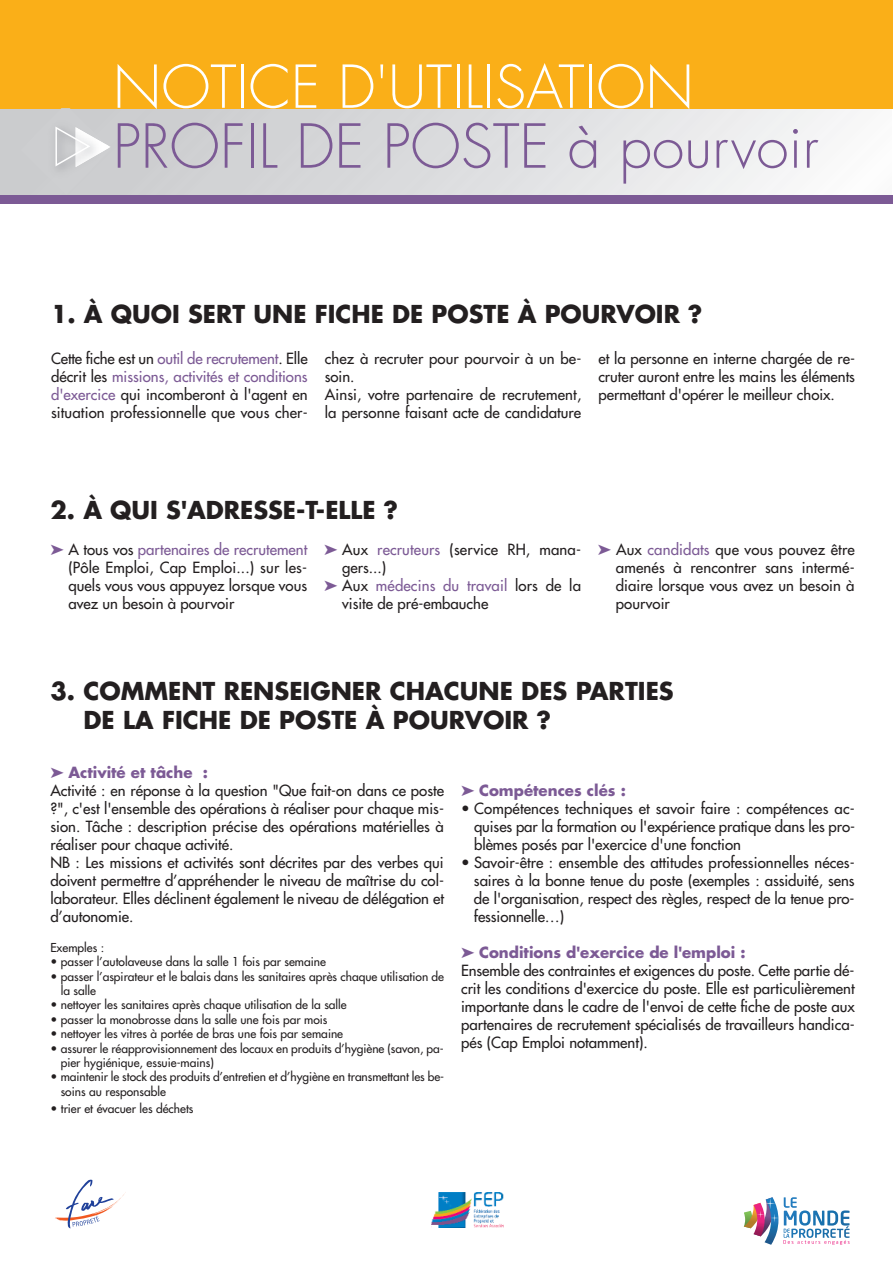
<style>
.page{position:relative;width:893px;height:1263px;background:#fff}
.page>*{position:absolute;margin:0;border:0;box-sizing:border-box;transform-origin:0 0}
.t1{font:300 58.95px "Futura Std";color:#7c5a95}
.t2{font:300 57.45px "Futura Std";color:#fff}
.t3{font:700 24px/28.8px "Futura Std";color:#231f20}
.t4{font:500 15px/18px "Futura Std";color:#231f20;text-align:justify}
.t5{font:500 15px "Futura Std";letter-spacing:.01em;color:#7c5a95}
.t6{font:700 15px "Futura Std";color:#7c5a95}
.t7{font:500 12px/14.4px "Futura Std";color:#231f20}
.s1{color:#7c5a95}
.s2{color:#231f20}
.s3{font-weight:700;color:#7c5a95}
</style>
<div class="page">
<img style="left:0;top:108px;width:891px;height:88px">
<div style="left:0;top:0;width:893px;height:108px;background:#faaf18"></div>
<div style="left:20px;top:108px;width:91px;height:87px;background:#cccdcf"></div>
<svg style="left:55px;top:126px;width:56px;height:41px"></svg>
<div style="left:0;top:196px;width:893px;height:8px;background:#7c5a95"></div>
<svg style="left:55px;top:1179px;width:71px;height:49px"></svg>
<img style="left:431px;top:1192px;width:72px;height:35px">
<img style="left:744px;top:1210px;width:9px;height:18px">
<img style="left:753px;top:1204px;width:3px;height:31px">
<svg style="left:756px;top:1197px;width:94px;height:48px"></svg>
<h2 class="t2" style="left:113px;top:60px;width:582px">NOTICE D'UTILISATION</h2>
<h1 class="t1" style="left:113px;top:119px;width:707px">PROFIL DE POSTE à pourvoir</h1>
<h3 class="t3" style="left:51px;top:302px;width:653px">1. À QUOI SERT UNE FICHE DE POSTE À POURVOIR ?</h3>
<p class="t4" style="left:51px;top:350px;width:258px">Cette fiche est un <span class="s1">outil de recrutement</span>. Elle décrit les <span class="s1">missions, activités et conditions d'exercice</span> qui incomberont à l'agent en situation professionnelle que vous cher-</p>
<p class="t4" style="left:325px;top:350px;width:258px;text-align:left">chez à recruter pour pourvoir à un be&shy;soin.<br>Ainsi, votre partenaire de recrutement, la personne faisant acte de candidature</p>
<p class="t4" style="left:598px;top:350px;width:258px">et la personne en interne chargée de re&shy;cruter auront entre les mains les éléments permettant d'opérer le meilleur choix.</p>
<h3 class="t3" style="left:50px;top:497px;width:349px">2. À QUI S'ADRESSE-T-ELLE ?</h3>
<p class="t4" style="left:68px;top:541px;width:240px;text-indent:-18px"><span class="s1">➤</span> A tous vos <span class="s1">partenaires de recrutement </span>(Pôle Emploi, Cap Emploi...) sur les&shy;quels vous vous appuyez lorsque vous avez un besoin à pourvoir</p>
<p class="t4" style="left:324px;top:541px;width:258px"><span class="s1">➤</span> Aux <span class="s1">recruteurs</span> (service RH, mana-</p>
<p class="t4" style="left:342px;top:559px;width:46px">gers...)</p>
<p class="t5" style="left:324px;top:578px;width:258px">➤ <span class="s2">Aux</span> médecins du travail <span class="s2">lors de la</span></p>
<p class="t4" style="left:342px;top:595px;width:148px">visite de pré-embauche</p>
<p class="t4" style="left:616px;top:541px;width:240px;text-indent:-18px"><span class="s1">➤</span> Aux <span class="s1">candidats</span> que vous pouvez être amenés à rencontrer sans intermé&shy;diaire lorsque vous avez un besoin à pourvoir</p>
<h3 class="t3" style="left:83px;top:679px;width:592px;text-indent:-33px">3. COMMENT RENSEIGNER CHACUNE DES PARTIES<br>DE LA FICHE DE POSTE À POURVOIR ?</h3>
<p class="t4" style="left:50px;top:764px;width:395px;text-align:left"><span class="s1">➤</span> <span class="s3">Activité et tâche :<br></span>Activité : en réponse à la question "Que fait-on dans ce poste ?", c'est l'ensemble des opérations à réaliser pour chaque mis&shy;sion. Tâche : description précise des opérations matérielles à réaliser pour chaque activité.<br>NB : Les missions et activités sont décrites par des verbes qui doivent permettre d’appréhender le niveau de maîtrise du col&shy;laborateur. Elles déclinent également le niveau de délégation et d’autonomie.</p>
<p class="t7" style="left:50px;top:941px;width:55px">Exemples :</p>
<p class="t7" style="left:50px;top:955px;width:277px">• passer l’autolaveuse dans la salle 1 fois par semaine</p>
<p class="t7" style="left:61px;top:970px;width:385px;text-indent:-10px">• passer l’aspirateur et le balais dans les sanitaires après chaque utilisation de la salle</p>
<p class="t7" style="left:50px;top:998px;width:298px">• nettoyer les sanitaires après chaque utilisation de la salle</p>
<p class="t7" style="left:50px;top:1013px;width:279px">• passer la monobrosse dans la salle une fois par mois</p>
<p class="t7" style="left:50px;top:1027px;width:294px">• nettoyer les vitres à portée de bras une fois par semaine</p>
<p class="t7" style="left:61px;top:1042px;width:385px;text-indent:-10px">• assurer le réapprovisionnement des locaux en produits d’hygiène (savon, pa&shy;pier hygiénique, essuie-mains)</p>
<p class="t7" style="left:61px;top:1070px;width:385px;text-indent:-10px">• maintenir le stock des produits d’entretien et d’hygiène en transmettant les be&shy;soins au responsable</p>
<p class="t7" style="left:50px;top:1102px;width:145px">• trier et évacuer les déchets</p>
<p class="t6" style="left:461px;top:783px;width:166px">➤ Compétences clés :</p>
<p class="t4" style="left:474px;top:800px;width:383px;text-indent:-13px">• Compétences techniques et savoir faire : compétences ac&shy;quises par la formation ou l'expérience pratique dans les pro&shy;blèmes posés par l'exercice d'une fonction</p>
<p class="t4" style="left:474px;top:854px;width:382px;text-indent:-13px">• Savoir-être : ensemble des attitudes professionnelles néces&shy;saires à la bonne tenue du poste (exemples : assiduité, sens de l'organisation, respect des règles, respect de la tenue pro&shy;fessionnelle…)</p>
<p class="t4" style="left:461px;top:944px;width:395px;text-align:left"><span class="s1">➤</span> <span class="s3">Conditions d'exercice de l'emploi :<br></span>Ensemble des contraintes et exigences du poste. Cette partie dé&shy;crit les conditions d'exercice du poste. Elle est particulièrement importante dans le cadre de l'envoi de cette fiche de poste aux partenaires de recrutement spécialisés de travailleurs handica&shy;pés (Cap Emploi notamment).</p>
</div>
